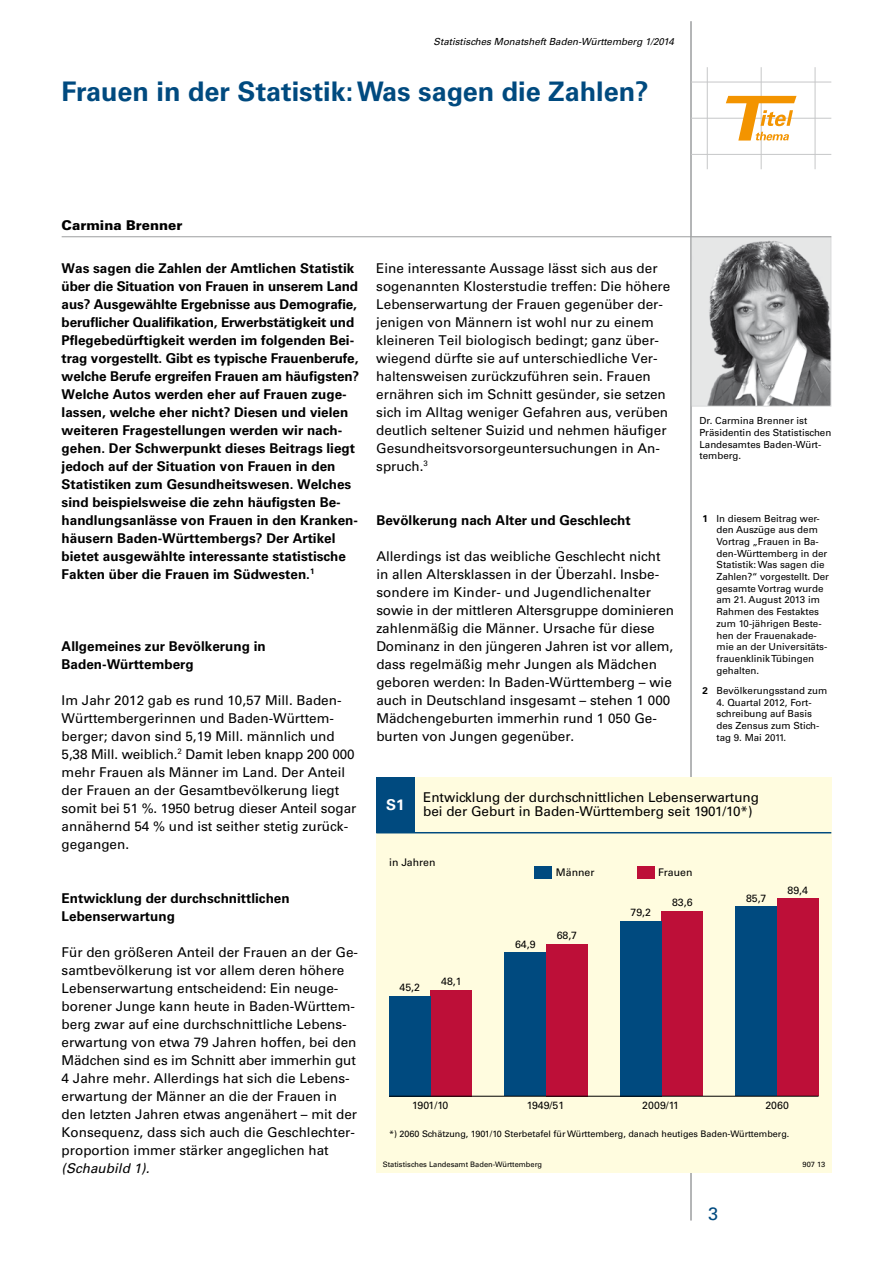
<style>
.page{position:relative;width:893px;height:1263px;background:#fff}
.page>*{position:absolute;margin:0;border:0;box-sizing:border-box;transform-origin:0 0}
.t1{font:700 27px "Univers";color:#004a7f}
.t2{font:18px "Univers";color:#004a7f}
.t3{font:700 15px "Univers";color:#fff}
.t4{font:13.5px/18px "Univers";color:#000}
.t5{font:700 13.5px/18px "Univers";color:#000}
.t6{font:900 13.5px "Univers";color:#000}
.t7{font:italic 13.5px "Univers";color:#000}
.t8{font:10.5px "Univers";color:#000}
.t9{font:9.75px/11.7px "Univers";color:#000}
.t10{font:italic 9.75px "Univers";color:#000}
.t11{font:9px "Univers";color:#000}
.t12{font:7.5px "Univers";color:#000}
.s1{font-weight:700}
</style>
<div class="page">
<img style="left:693px;top:238px;width:136px;height:166px">
<div style="left:691px;top:236px;width:140px;height:170px;border:1px solid #d9dadb"></div>
<hr style="left:62px;top:236px;width:769px;height:1px;background:#9c9e9f">
<hr style="left:691px;top:21px;width:1px;height:1199px;background:#9c9e9f">
<hr style="left:691px;top:82px;width:140px;height:1px;background:#c6c7c8">
<hr style="left:691px;top:118px;width:140px;height:1px;background:#c6c7c8">
<hr style="left:691px;top:154px;width:140px;height:1px;background:#c6c7c8">
<hr style="left:707px;top:67px;width:1px;height:102px;background:#c6c7c8">
<hr style="left:761px;top:67px;width:1px;height:102px;background:#c6c7c8">
<hr style="left:815px;top:67px;width:1px;height:102px;background:#c6c7c8">
<svg style="left:726px;top:96px;width:70px;height:45px"></svg>
<div style="left:376px;top:777px;width:455px;height:396px;background:#fffcdf"></div>
<div style="left:376px;top:777px;width:39px;height:56px;background:#004a7f"></div>
<hr style="left:376px;top:832px;width:455px;height:1px;background:#004a7f">
<div style="left:431px;top:990px;width:41px;height:106px;background:#bd0f38"></div>
<div style="left:546px;top:944px;width:42px;height:152px;background:#bd0f38"></div>
<div style="left:661px;top:911px;width:42px;height:185px;background:#bd0f38"></div>
<div style="left:777px;top:898px;width:41px;height:198px;background:#bd0f38"></div>
<div style="left:389px;top:996px;width:42px;height:100px;background:#004a7f"></div>
<div style="left:504px;top:952px;width:42px;height:144px;background:#004a7f"></div>
<div style="left:620px;top:921px;width:41px;height:175px;background:#004a7f"></div>
<div style="left:735px;top:906px;width:42px;height:190px;background:#004a7f"></div>
<hr style="left:389px;top:1096px;width:430px;height:1px;background:#000">
<div style="left:637px;top:866px;width:17px;height:13px;background:#bd0f38"></div>
<div style="left:535px;top:866px;width:17px;height:13px;background:#004a7f"></div>
<p class="t10" style="left:434px;top:35px;width:242px">Statistisches Monatsheft Baden-Württemberg 1/2014</p>
<h1 class="t1" style="left:62px;top:76px;width:589px">Frauen in der Statistik: Was sagen die Zahlen?</h1>
<p class="t6" style="left:62px;top:216px;width:122px">Carmina Brenner</p>
<p class="t5" style="left:62px;top:259px;width:299px">Was sagen die Zahlen der Amtlichen Statistik über die Situation von Frauen in unserem Land aus? Ausgewählte Ergebnisse aus Demografie, beruflicher Qualifikation, Erwerbstätigkeit und Pflegebedürftigkeit werden im folgenden Bei&shy;trag vorgestellt. Gibt es typische Frauenberufe, welche Berufe ergreifen Frauen am häufigsten?<br>Welche Autos werden eher auf Frauen zuge&shy;lassen, welche eher nicht? Diesen und vielen weiteren Fragestellungen werden wir nach&shy;gehen. Der Schwerpunkt dieses Beitrags liegt jedoch auf der Situation von Frauen in den Statistiken zum Gesundheitswesen. Welches sind beispielsweise die zehn häufigsten Be&shy;handlungsanlässe von Frauen in den Kranken&shy;häusern Baden-Württembergs? Der Artikel bietet ausgewählte interessante statistische Fakten über die Frauen im Südwesten.<sup>1</sup></p>
<p class="t5" style="left:62px;top:637px;width:206px">Allgemeines zur Bevölkerung in<br>Baden-Württemberg</p>
<p class="t4" style="left:62px;top:691px;width:296px">Im Jahr 2012 gab es rund 10,57 Mill. Baden-Württembergerinnen und Baden-Württem&shy;berger; davon sind 5,19 Mill. männlich und 5,38 Mill. weiblich.<sup>2</sup> Damit leben knapp 200 000 mehr Frauen als Männer im Land. Der Anteil der Frauen an der Gesamtbevölkerung liegt somit bei 51 %. 1950 betrug dieser Anteil sogar annähernd 54 % und ist seither stetig zurück&shy;gegangen.</p>
<p class="t5" style="left:62px;top:889px;width:230px">Entwicklung der durchschnittlichen<br>Lebenserwartung</p>
<p class="t4" style="left:62px;top:943px;width:298px">Für den größeren Anteil der Frauen an der Ge&shy;samtbevölkerung ist vor allem deren höhere Lebenserwartung entscheidend: Ein neuge&shy;borener Junge kann heute in Baden-Württem&shy;berg zwar auf eine durchschnittliche Lebens&shy;erwartung von etwa 79 Jahren hoffen, bei den Mädchen sind es im Schnitt aber immerhin gut 4 Jahre mehr. Allerdings hat sich die Lebens&shy;erwartung der Männer an die der Frauen in den letzten Jahren etwas angenähert – mit der Konsequenz, dass sich auch die Geschlechter&shy;proportion immer stärker angeglichen hat</p>
<p class="t7" style="left:62px;top:1160px;width:89px">(Schaubild 1).</p>
<p class="t4" style="left:376px;top:259px;width:296px">Eine interessante Aussage lässt sich aus der sogenannten Klosterstudie treffen: Die höhere Lebenserwartung der Frauen gegenüber der&shy;jenigen von Männern ist wohl nur zu einem kleineren Teil biologisch bedingt; ganz über&shy;wiegend dürfte sie auf unterschiedliche Ver&shy;haltensweisen zurückzuführen sein. Frauen ernähren sich im Schnitt gesünder, sie setzen sich im Alltag weniger Gefahren aus, verüben deutlich seltener Suizid und nehmen häufiger Gesundheitsvorsorgeuntersuchungen in An&shy;spruch.<sup>3</sup></p>
<p class="t5" style="left:376px;top:511px;width:256px">Bevölkerung nach Alter und Geschlecht</p>
<p class="t4" style="left:376px;top:547px;width:299px">Allerdings ist das weibliche Geschlecht nicht in allen Altersklassen in der Überzahl. Insbe&shy;sondere im Kinder- und Jugendlichenalter sowie in der mittleren Altersgruppe dominieren zahlenmäßig die Männer. Ursache für diese Dominanz in den jüngeren Jahren ist vor allem, dass regelmäßig mehr Jungen als Mädchen geboren werden: In Baden-Württemberg – wie auch in Deutschland insgesamt – stehen 1 000<br>Mädchengeburten immerhin rund 1 050 Ge&shy;burten von Jungen gegenüber.</p>
<p class="t9" style="left:699px;top:415px;width:133px">Dr. Carmina Brenner ist<br>Präsidentin des Statistischen<br>Landesamtes Baden-Würt&shy;temberg.</p>
<p class="t9" style="left:716px;top:512px;width:114px;text-indent:-14px"><span class="s1">1</span> In diesem Beitrag wer&shy;den Auszüge aus dem<br>Vortrag „Frauen in Ba&shy;den-Württemberg in der<br>Statistik: Was sagen die<br>Zahlen?“ vorgestellt. Der gesamte Vortrag wurde am 21. August 2013 im<br>Rahmen des Festaktes zum 10-jährigen Beste&shy;hen der Frauenakade&shy;mie an der Universitäts&shy;frauenklinik Tübingen gehalten.</p>
<p class="t9" style="left:703px;top:685px;width:126px"><span class="s1">2</span> Bevölkerungsstand zum</p>
<p class="t9" style="left:716px;top:696px;width:104px">4. Quartal 2012, Fort&shy;schreibung auf Basis des Zensus zum Stich&shy;tag 9. Mai 2011.</p>
<p class="t3" style="left:386px;top:796px;width:20px">S1</p>
<p class="t4" style="left:423px;top:790px;width:337px;line-height:14.2px">Entwicklung der durchschnittlichen Lebenserwartung bei der Geburt in Baden-Württemberg seit 1901/10*)</p>
<p class="t8" style="left:389px;top:856px;width:48px">in Jahren</p>
<p class="t8" style="left:400px;top:981px;width:22px">45,2</p>
<p class="t8" style="left:441px;top:975px;width:22px">48,1</p>
<p class="t8" style="left:515px;top:938px;width:22px">64,9</p>
<p class="t8" style="left:556px;top:866px;width:40px">Männer</p>
<p class="t8" style="left:658px;top:866px;width:36px">Frauen</p>
<p class="t8" style="left:557px;top:929px;width:22px">68,7</p>
<p class="t8" style="left:630px;top:906px;width:22px">79,2</p>
<p class="t8" style="left:672px;top:896px;width:22px">83,6</p>
<p class="t8" style="left:746px;top:892px;width:22px">85,7</p>
<p class="t8" style="left:787px;top:884px;width:22px">89,4</p>
<p class="t8" style="left:412px;top:1099px;width:38px">1901/10</p>
<p class="t8" style="left:527px;top:1099px;width:39px">1949/51</p>
<p class="t8" style="left:642px;top:1099px;width:38px">2009/11</p>
<p class="t8" style="left:765px;top:1099px;width:25px">2060</p>
<p class="t11" style="left:389px;top:1128px;width:402px">*) 2060 Schätzung, 1901/10 Sterbetafel für Württemberg, danach heutiges Baden-Württemberg.</p>
<p class="t12" style="left:383px;top:1159px;width:161px">Statistisches Landesamt Baden-Württemberg</p>
<p class="t12" style="left:802px;top:1159px;width:24px">907 13</p>
<h2 class="t2" style="left:708px;top:1203px;width:12px">3</h2>
</div>
